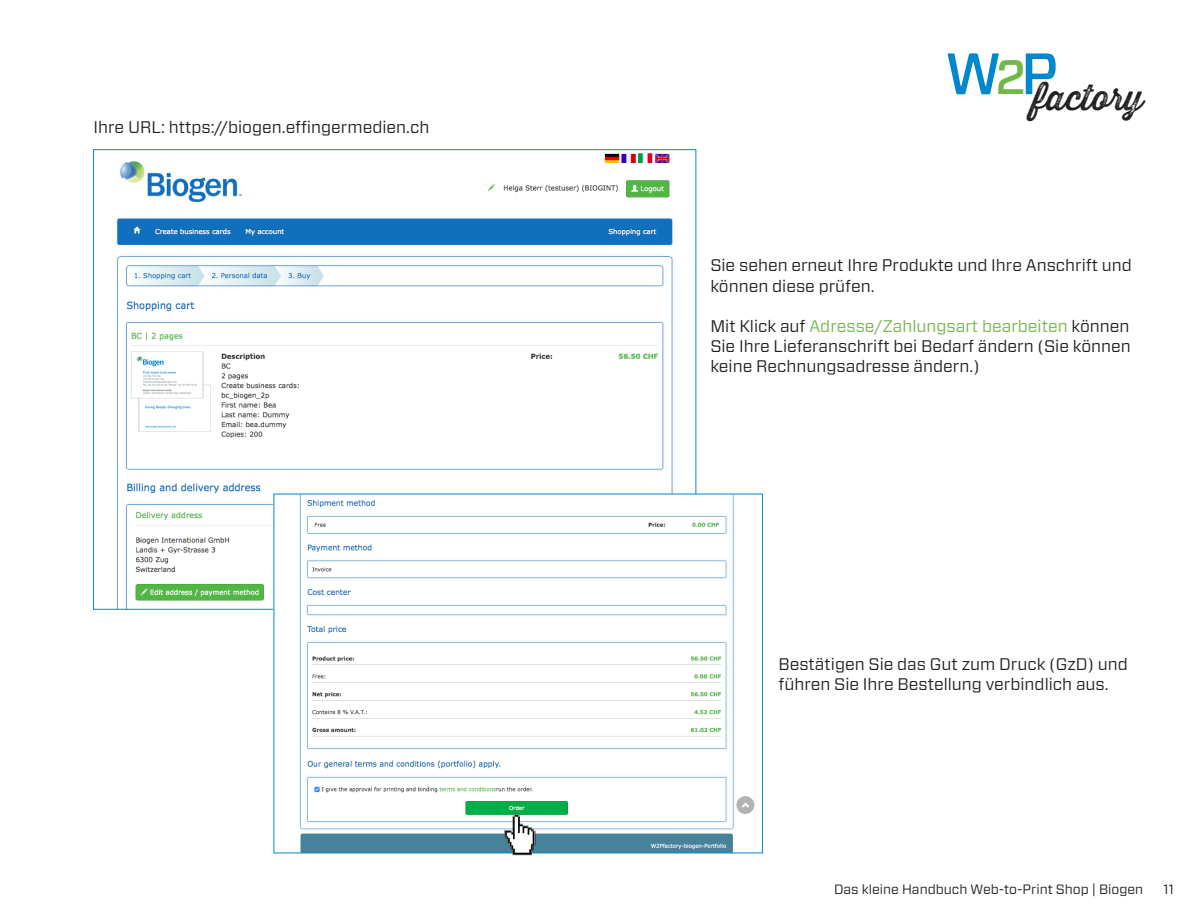
<style>
.page{position:relative;width:1191px;height:915px;background:#fff}
.page>*{position:absolute;margin:0;border:0;box-sizing:border-box;transform-origin:0 0}
.t1{font:35.55px "Thirsty Rough Reg Two";color:#231f20}
.t2{font:16.8px/20.1px "Forza";color:#231f20}
.t3{font:13.5px "Forza";color:#231f20}
.s1{color:#72b846}
</style>
<div class="page">
<img style="left:117px;top:153px;width:556px;height:454px">
<img style="left:275px;top:495px;width:480px;height:356px">
<img style="left:502px;top:812px;width:36px;height:44px">
<p class="t2" style="left:94px;top:116px;width:337px">Ihre URL: https://biogen.effingermedien.ch</p>
<h1 class="t1" style="left:945px;top:71px;width:199px"><sup>W</sup><sup>2</sup><sup>P</sup>factory</h1>
<p class="t2" style="left:710px;top:255px;width:423px">Sie sehen erneut Ihre Produkte und Ihre Anschrift und können diese prüfen.</p>
<p class="t2" style="left:710px;top:315px;width:422px;text-align:justify">Mit Klick auf <span class="s1">Adresse/Zahlungsart bearbeiten</span> können Sie Ihre Lieferanschrift bei Bedarf ändern (Sie können keine Rechnungsadresse ändern.)</p>
<p class="t2" style="left:778px;top:653px;width:351px">Bestätigen Sie das Gut zum Druck (GzD) und führen Sie Ihre Bestellung verbindlich aus.</p>
<p class="t3" style="left:834px;top:879px;width:311px">Das kleine Handbuch Web-to-Print Shop | Biogen</p>
<p class="t3" style="left:1163px;top:879px;width:12px">11</p>
</div>
